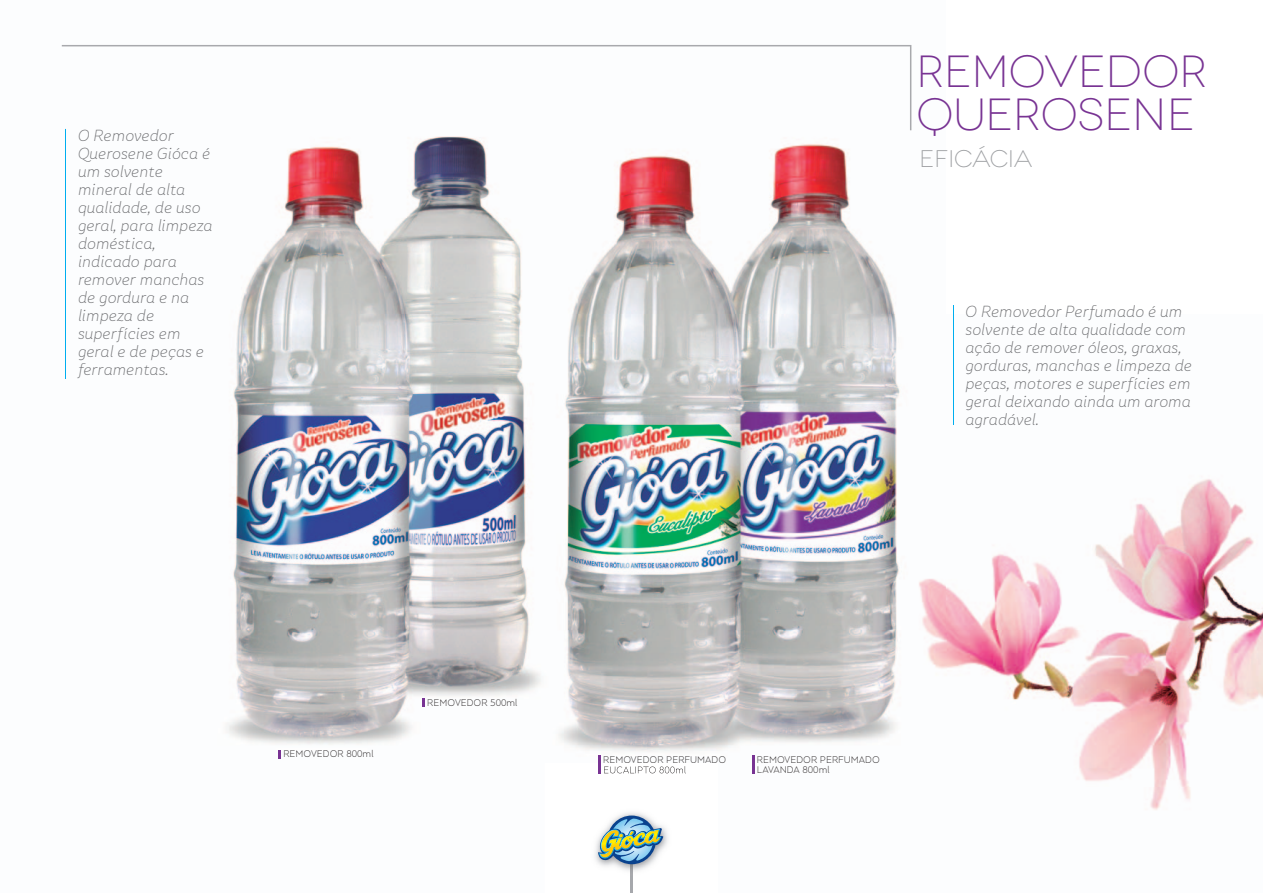
<style>
.page{position:relative;width:1263px;height:893px;background:#fff}
.page>*{position:absolute;margin:0;border:0;box-sizing:border-box;transform-origin:0 0}
.t1{font:300 45px/43.5px "Novecentowide";color:#783393}
.t2{font:300 24px "Novecentowide";color:#9d9fa2}
.t3{font:italic 300 15px/18px "Skola Sans";color:#6c6d70}
.t4{font:300 9px/10.8px "Skola Sans";color:#231f20}
</style>
<div class="page">
<img style="left:61px;top:45px;width:1202px;height:585px">
<img style="left:227px;top:630px;width:352px;height:129px">
<img style="left:579px;top:630px;width:684px;height:158px">
<img style="left:1150px;top:788px;width:41px;height:22px">
<svg style="left:279px;top:750px;width:2px;height:9px"></svg>
<svg style="left:423px;top:698px;width:2px;height:9px"></svg>
<hr style="left:598px;top:755px;width:3px;height:19px;background:#783393">
<svg style="left:752px;top:755px;width:2px;height:19px"></svg>
<hr style="left:953px;top:305px;width:1px;height:119px;background:#00aeef">
<hr style="left:65px;top:129px;width:1px;height:250px;background:#00aeef">
<svg style="left:62px;top:45px;width:849px;height:85px"></svg>
<img style="left:579px;top:763px;width:139px;height:130px">
<img style="left:604px;top:766px;width:82px;height:7px">
<svg style="left:598px;top:763px;width:3px;height:11px"></svg>
<img style="left:631px;top:864px;width:1px;height:29px">
<img style="left:598px;top:815px;width:65px;height:49px">
<p class="t3" style="left:78px;top:126px;width:136px">O Removedor<br>Querosene Gióca é um solvente mineral de alta qualidade, de uso geral, para limpeza doméstica, indicado para remover manchas de gordura e na limpeza de superfícies em geral e de peças e ferramentas.</p>
<h1 class="t1" style="left:916px;top:50px;width:292px">REMOVEDOR<br>QUEROSENE</h1>
<h2 class="t2" style="left:920px;top:145px;width:114px">EFICÁCIA</h2>
<p class="t3" style="left:965px;top:303px;width:228px">O Removedor Perfumado é um solvente de alta qualidade com ação de remover óleos, graxas, gorduras, manchas e limpeza de peças, motores e superfícies em geral deixando ainda um aroma agradável.</p>
<p class="t4" style="left:283px;top:748px;width:92px">REMOVEDOR 800ml</p>
<p class="t4" style="left:427px;top:697px;width:92px">REMOVEDOR 500ml</p>
<p class="t4" style="left:603px;top:754px;width:125px">REMOVEDOR PERFUMADO</p>
<p class="t4" style="left:757px;top:754px;width:125px">REMOVEDOR PERFUMADO<br>LAVANDA 800ml</p>
</div>
